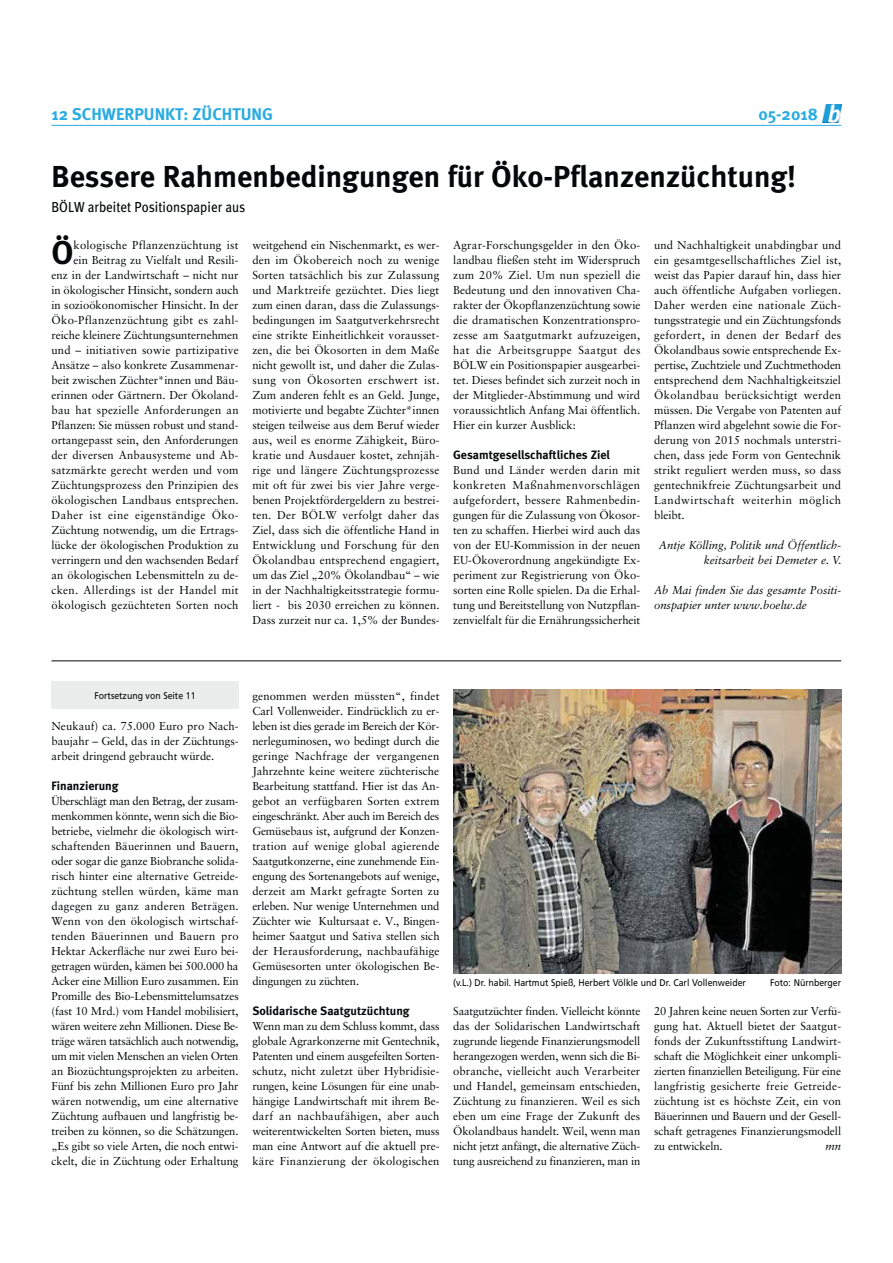
<style>
.page{position:relative;width:893px;height:1263px;background:#fff}
.page>*{position:absolute;margin:0;border:0;box-sizing:border-box;transform-origin:0 0}
.t1{font:700 33.15px "Meta";color:#040809}
.t2{font:700 30.3px "Meta";color:#040809}
.t3{font:700 16.95px "Meta";color:#2aabe2}
.t4{font:14.55px "Meta";color:#040809;scale:.9 1}
.t5{font:700 12.15px "Meta";color:#040809}
.t6{font:11.55px/15px "Sabon LT Std";color:#040809;text-align:justify}
.t7{font:italic 11.55px/15px "Sabon LT Std";color:#040809;text-align:right}
.t8{font:9.75px "Frutiger LT Std";color:#040809;scale:.9 1}
</style>
<div class="page">
<hr style="left:51px;top:125px;width:790px;height:1px;background:#2aabe2">
<img style="left:822px;top:105px;width:19px;height:18px">
<hr style="left:51px;top:661px;width:790px;height:1px;background:#040809">
<div style="left:51px;top:681px;width:188px;height:28px;background:#ebecec"></div>
<img style="left:453px;top:690px;width:388px;height:284px">
<h3 class="t3" style="left:51px;top:108px;width:223px">12 SCHWERPUNKT: ZÜCHTUNG</h3>
<h3 class="t3" style="left:758px;top:108px;width:61px">05-2018</h3>
<h2 class="t2" style="left:51px;top:166px;width:746px">Bessere Rahmenbedingungen für Öko-Pflanzenzüchtung!</h2>
<p class="t4" style="left:51px;top:201px;width:217px">BÖLW arbeitet Positionspapier aus</p>
<p class="t6" style="left:252px;top:238px;width:189px">weitgehend ein Nischenmarkt, es wer&shy;den im Ökobereich noch zu wenige Sorten tatsächlich bis zur Zulassung und Marktreife gezüchtet. Dies liegt zum einen daran, dass die Zulassungs&shy;bedingungen im Saatgutverkehrsrecht eine strikte Einheitlichkeit vorausset&shy;zen, die bei Ökosorten in dem Maße nicht gewollt ist, und daher die Zulas&shy;sung von Ökosorten erschwert ist.<br>Zum anderen fehlt es an Geld. Junge, motivierte und begabte Züchter*innen steigen teilweise aus dem Beruf wieder aus, weil es enorme Zähigkeit, Büro&shy;kratie und Ausdauer kostet, zehnjäh&shy;rige und längere Züchtungsprozesse mit oft für zwei bis vier Jahre verge&shy;benen Projektfördergeldern zu bestrei&shy;ten. Der BÖLW verfolgt daher das Ziel, dass sich die öffentliche Hand in Entwicklung und Forschung für den Ökolandbau entsprechend engagiert, um das Ziel „20% Ökolandbau“ – wie in der Nachhaltigkeitsstrategie formu&shy;liert - bis 2030 erreichen zu können.<br>Dass zurzeit nur ca. 1,5% der Bundes-</p>
<p class="t6" style="left:453px;top:238px;width:189px">Agrar-Forschungsgelder in den Öko&shy;landbau fließen steht im Widerspruch zum 20% Ziel. Um nun speziell die Bedeutung und den innovativen Cha&shy;rakter der Ökopflanzenzüchtung sowie die dramatischen Konzentrationspro&shy;zesse am Saatgutmarkt aufzuzeigen, hat die Arbeitsgruppe Saatgut des BÖLW ein Positionspapier ausgearbei&shy;tet. Dieses befindet sich zurzeit noch in der Mitglieder-Abstimmung und wird voraussichtlich Anfang Mai öffentlich.<br>Hier ein kurzer Ausblick:</p>
<h1 class="t1" style="left:51px;top:240px;width:24px">Ö</h1>
<p class="t6" style="left:654px;top:238px;width:189px">und Nachhaltigkeit unabdingbar und ein gesamtgesellschaftliches Ziel ist, weist das Papier darauf hin, dass hier auch öffentliche Aufgaben vorliegen.<br>Daher werden eine nationale Züch&shy;tungsstrategie und ein Züchtungsfonds gefordert, in denen der Bedarf des Ökolandbaus sowie entsprechende Ex&shy;pertise, Zuchtziele und Zuchtmethoden entsprechend dem Nachhaltigkeitsziel Ökolandbau berücksichtigt werden müssen. Die Vergabe von Patenten auf Pflanzen wird abgelehnt sowie die For&shy;derung von 2015 nochmals unterstri&shy;chen, dass jede Form von Gentechnik strikt reguliert werden muss, so dass gentechnikfreie Züchtungsarbeit und Landwirtschaft weiterhin möglich bleibt.</p>
<p class="t7" style="left:659px;top:539px;width:184px">Antje Kölling, Politik und Öffentlich&shy;keitsarbeit bei Demeter e. V.</p>
<p class="t7" style="left:654px;top:584px;width:189px;text-align:left">Ab Mai finden Sie das gesamte Positi&shy;onspapier unter www.boelw.de</p>
<p class="t6" style="left:51px;top:238px;width:189px;text-align:right">kologische Pflanzenzüchtung ist<br>ein Beitrag zu Vielfalt und Resili-<br>enz in der Landwirtschaft – nicht nur in ökologischer Hinsicht, sondern auch in sozioökonomischer Hinsicht. In der Öko-Pflanzenzüchtung gibt es zahl&shy;reiche kleinere Züchtungsunternehmen und – initiativen sowie partizipative Ansätze – also konkrete Zusammenar&shy;beit zwischen Züchter*innen und Bäu&shy;erinnen oder Gärtnern. Der Ökoland&shy;bau hat spezielle Anforderungen an Pflanzen: Sie müssen robust und stand&shy;ortangepasst sein, den Anforderungen der diversen Anbausysteme und Ab&shy;satzmärkte gerecht werden und vom Züchtungsprozess den Prinzipien des ökologischen Landbaus entsprechen.<br>Daher ist eine eigenständige Öko-Züchtung notwendig, um die Ertrags&shy;lücke der ökologischen Produktion zu verringern und den wachsenden Bedarf an ökologischen Lebensmitteln zu de&shy;cken. Allerdings ist der Handel mit ökologisch gezüchteten Sorten noch</p>
<p class="t5" style="left:453px;top:451px;width:158px">Gesamtgesellschaftliches Ziel</p>
<p class="t6" style="left:453px;top:464px;width:189px">Bund und Länder werden darin mit konkreten Maßnahmenvorschlägen aufgefordert, bessere Rahmenbedin&shy;gungen für die Zulassung von Ökosor&shy;ten zu schaffen. Hierbei wird auch das von der EU-Kommission in der neuen EU-Ökoverordnung angekündigte Ex&shy;periment zur Registrierung von Öko&shy;sorten eine Rolle spielen. Da die Erhal&shy;tung und Bereitstellung von Nutzpflan&shy;zenvielfalt für die Ernährungssicherheit</p>
<p class="t8" style="left:95px;top:691px;width:114px">Fortsetzung von Seite 11</p>
<p class="t6" style="left:51px;top:719px;width:189px">Neukauf) ca. 75.000 Euro pro Nach&shy;baujahr – Geld, das in der Züchtungs&shy;arbeit dringend gebraucht würde.</p>
<p class="t5" style="left:51px;top:781px;width:69px">Finanzierung</p>
<p class="t6" style="left:51px;top:794px;width:189px">Überschlägt man den Betrag, der zusam&shy;menkommen könnte, wenn sich die Bio&shy;betriebe, vielmehr die ökologisch wirt&shy;schaftenden Bäuerinnen und Bauern, oder sogar die ganze Biobranche solida&shy;risch hinter eine alternative Getreide&shy;züchtung stellen würden, käme man dagegen zu ganz anderen Beträgen.<br>Wenn von den ökologisch wirtschaf&shy;tenden Bäuerinnen und Bauern pro Hektar Ackerfläche nur zwei Euro bei&shy;getragen würden, kämen bei 500.000 ha Acker eine Million Euro zusammen. Ein Promille des Bio-Lebensmittelumsatzes (fast 10 Mrd.) vom Handel mobilisiert, wären weitere zehn Millionen. Diese Be&shy;träge wären tatsächlich auch notwendig, um mit vielen Menschen an vielen Orten an Biozüchtungsprojekten zu arbeiten.<br>Fünf bis zehn Millionen Euro pro Jahr wären notwendig, um eine alternative Züchtung aufbauen und langfristig be&shy;treiben zu können, so die Schätzungen. „Es gibt so viele Arten, die noch entwi&shy;ckelt, die in Züchtung oder Erhaltung</p>
<p class="t6" style="left:252px;top:689px;width:189px">genommen werden müssten“, findet Carl Vollenweider. Eindrücklich zu er&shy;leben ist dies gerade im Bereich der Kör&shy;nerleguminosen, wo bedingt durch die geringe Nachfrage der vergangenen Jahrzehnte keine weitere züchterische Bearbeitung stattfand. Hier ist das An&shy;gebot an verfügbaren Sorten extrem eingeschränkt. Aber auch im Bereich des Gemüsebaus ist, aufgrund der Konzen&shy;tration auf wenige global agierende Saatgutkonzerne, eine zunehmende Ein&shy;engung des Sortenangebots auf wenige, derzeit am Markt gefragte Sorten zu erleben. Nur wenige Unternehmen und Züchter wie Kultursaat e. V., Bingen&shy;heimer Saatgut und Sativa stellen sich der Herausforderung, nachbaufähige Gemüsesorten unter ökologischen Be&shy;dingungen zu züchten.</p>
<p class="t5" style="left:252px;top:1006px;width:159px">Solidarische Saatgutzüchtung</p>
<p class="t6" style="left:252px;top:1019px;width:189px">Wenn man zu dem Schluss kommt, dass globale Agrarkonzerne mit Gentechnik, Patenten und einem ausgefeilten Sorten&shy;schutz, nicht zuletzt über Hybridisie&shy;rungen, keine Lösungen für eine unab&shy;hängige Landwirtschaft mit ihrem Be&shy;darf an nachbaufähigen, aber auch weiterentwickelten Sorten bieten, muss man eine Antwort auf die aktuell pre&shy;käre Finanzierung der ökologischen</p>
<p class="t8" style="left:453px;top:978px;width:327px">(v.L.) Dr. habil. Hartmut Spieß, Herbert Völkle und Dr. Carl Vollenweider</p>
<p class="t8" style="left:770px;top:978px;width:80px">Foto: Nürnberger</p>
<p class="t6" style="left:453px;top:1004px;width:189px">Saatgutzüchter finden. Vielleicht könnte das der Solidarischen Landwirtschaft zugrunde liegende Finanzierungsmodell herangezogen werden, wenn sich die Bi&shy;obranche, vielleicht auch Verarbeiter und Handel, gemeinsam entschieden, Züchtung zu finanzieren. Weil es sich eben um eine Frage der Zukunft des Ökolandbaus handelt. Weil, wenn man nicht jetzt anfängt, die alternative Züch&shy;tung ausreichend zu finanzieren, man in</p>
<p class="t6" style="left:654px;top:1004px;width:189px">20 Jahren keine neuen Sorten zur Verfü&shy;gung hat. Aktuell bietet der Saatgut&shy;fonds der Zukunftsstiftung Landwirt&shy;schaft die Möglichkeit einer unkompli&shy;zierten finanziellen Beteiligung. Für eine langfristig gesicherte freie Getreide&shy;züchtung ist es höchste Zeit, ein von Bäuerinnen und Bauern und der Gesell&shy;schaft getragenes Finanzierungsmodell zu entwickeln.</p>
<p class="t7" style="left:825px;top:1139px;width:17px">mn</p>
</div>
